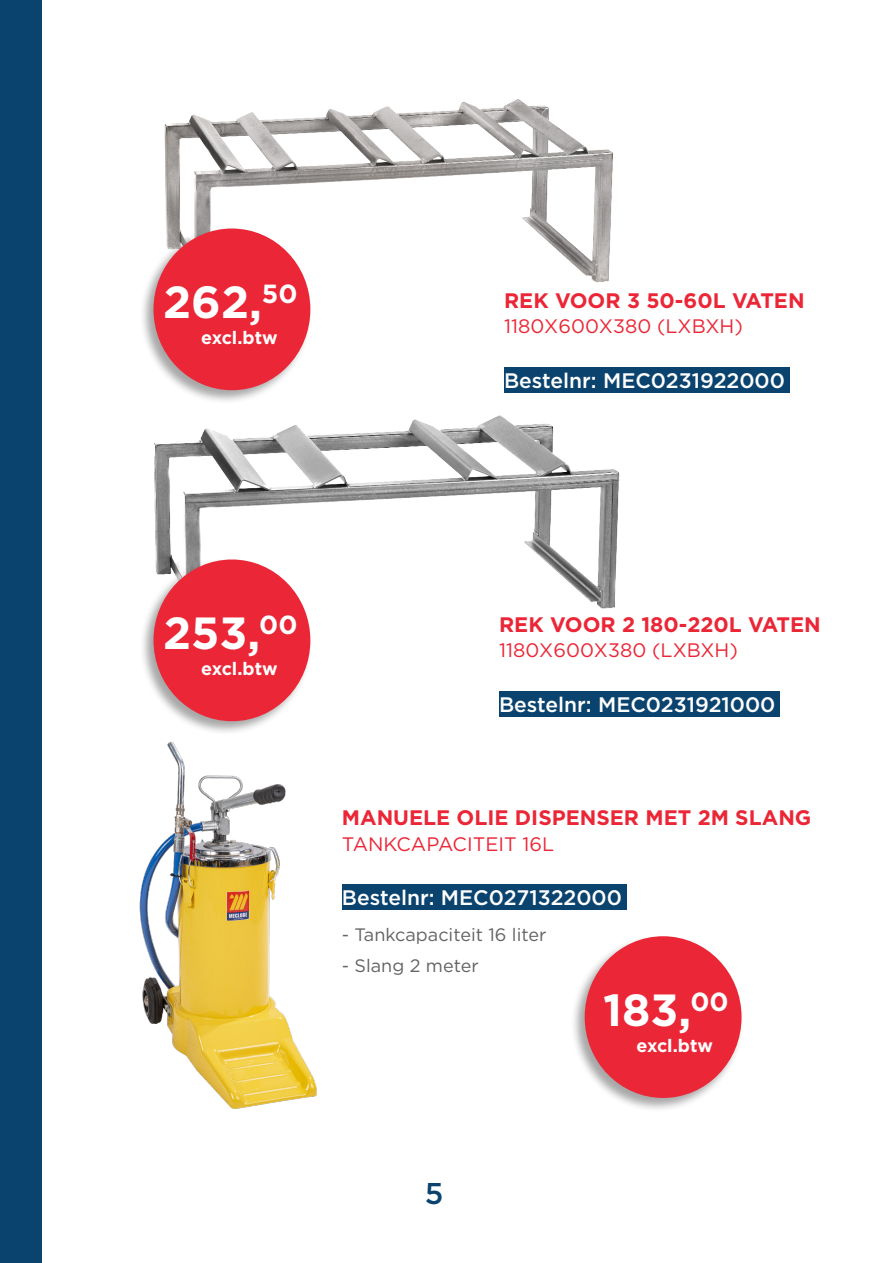
<style>
.page{position:relative;width:893px;height:1263px;background:#fff}
.page>*{position:absolute;margin:0;border:0;box-sizing:border-box;transform-origin:0 0}
.Prijs{font:700 45px "Gotham";color:#fff}
.t1{font:500 30px "Gotham";color:#0b436f}
.Omschrijving_1{font:700 21px "Gotham";color:#eb2636}
.Bestelnummer{font:500 21px "Gotham";color:#fff}
.Omschrijving_1-2{font:19.5px "Gotham";color:#eb2636}
.Omschrijving_2{font:18px "Gotham";color:#636366}
.price{font:700 18px "Gotham";color:#fff}
</style>
<div class="page">
<div style="left:0;top:0;width:42px;height:1263px;background:#0b436f"></div>
<img style="left:139px;top:741px;width:205px;height:368px">
<img style="left:154px;top:392px;width:477px;height:217px">
<div style="left:504px;top:367px;width:285px;height:25px;background:#0b436f"></div>
<div style="left:499px;top:691px;width:281px;height:25px;background:#0b436f"></div>
<div style="left:342px;top:884px;width:284px;height:25px;background:#0b436f"></div>
<img style="left:164px;top:99px;width:449px;height:184px">
<div style="left:139px;top:557px;width:174px;height:178px;background:#231f20;opacity:.4"></div>
<div style="left:153px;top:559px;width:157px;height:162px;background:#eb2636;border-radius:50%"></div>
<div style="left:139px;top:226px;width:174px;height:178px;background:#231f20;opacity:.4"></div>
<div style="left:153px;top:228px;width:157px;height:162px;background:#eb2636;border-radius:50%"></div>
<div style="left:570px;top:934px;width:174px;height:178px;background:#231f20;opacity:.4"></div>
<div style="left:585px;top:936px;width:156px;height:162px;background:#eb2636;border-radius:50%"></div>
<p class="Prijs" style="left:163px;top:272px;width:136px">262,<sup>50</sup></p>
<p class="price" style="left:201px;top:326px;width:78px">excl.btw</p>
<p class="Omschrijving_1" style="left:504px;top:287px;width:302px">REK VOOR 3 50-60L VATEN</p>
<p class="Omschrijving_1-2" style="left:504px;top:314px;width:240px">1180X600X380 (LXBXH)</p>
<p class="Bestelnummer" style="left:504px;top:367px;width:282px">Bestelnr: MEC0231922000</p>
<p class="Prijs" style="left:163px;top:603px;width:136px">253,<sup>00</sup></p>
<p class="price" style="left:201px;top:656px;width:78px">excl.btw</p>
<p class="Omschrijving_1" style="left:499px;top:611px;width:323px">REK VOOR 2 180-220L VATEN</p>
<p class="Omschrijving_1-2" style="left:499px;top:638px;width:240px">1180X600X380 (LXBXH)</p>
<p class="Bestelnummer" style="left:499px;top:691px;width:278px">Bestelnr: MEC0231921000</p>
<p class="Omschrijving_1" style="left:342px;top:804px;width:471px">MANUELE OLIE DISPENSER MET 2M SLANG</p>
<p class="Omschrijving_1-2" style="left:342px;top:831px;width:214px">TANKCAPACITEIT 16L</p>
<p class="Bestelnummer" style="left:342px;top:884px;width:282px">Bestelnr: MEC0271322000</p>
<p class="Omschrijving_2" style="left:342px;top:923px;width:206px">- Tankcapaciteit 16 liter</p>
<p class="Omschrijving_2" style="left:342px;top:954px;width:138px">- Slang 2 meter</p>
<p class="Prijs" style="left:603px;top:980px;width:127px">183,<sup>00</sup></p>
<p class="price" style="left:637px;top:1033px;width:78px">excl.btw</p>
<h2 class="t1" style="left:425px;top:1174px;width:20px">5</h2>
</div>
